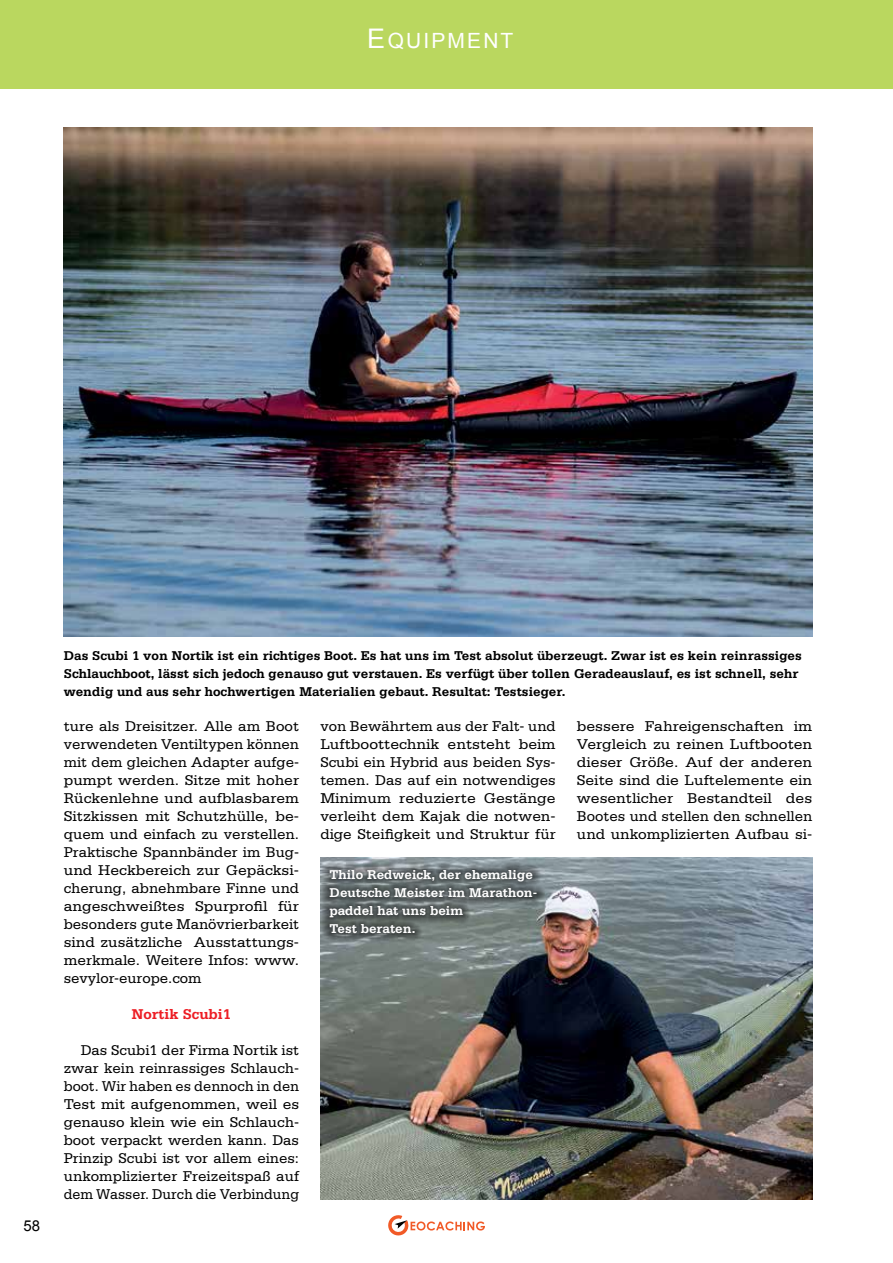
<style>
.page{position:relative;width:893px;height:1263px;background:#fff}
.page>*{position:absolute;margin:0;border:0;box-sizing:border-box;transform-origin:0 0}
.t1{font:21px "Arial";letter-spacing:.1em;color:#fff}
.t2{font:15px/18px "Serifa Std";color:#000;text-align:justify}
.t3{font:15px/18px "Serifa Std";color:#000;text-align:justify;scale:1.05 1}
.t4{font:700 15px "Serifa Std";color:#ed1d24}
.t5{font:15px "Arial";color:#000}
.t6{font:700 13.5px/18px "Serifa Std";color:#000}
.t7{font:700 13.5px/18px "Serifa Std";color:#fff}
.s1{font-size:27px}
</style>
<div class="page">
<div style="left:0;top:0;width:893px;height:88px;background:#bad75f"></div>
<svg style="left:388px;top:1215px;width:97px;height:21px"></svg>
<img style="left:64px;top:127px;width:748px;height:510px">
<img style="left:320px;top:857px;width:492px;height:342px">
<svg style="left:321px;top:862px;width:224px;height:80px"></svg>
<h1 class="t1" style="left:367px;top:27px;width:148px"><span class="s1">E</span>QUIPMENT</h1>
<p class="t5" style="left:24px;top:1216px;width:18px">58</p>
<p class="t6" style="left:64px;top:646px;width:740px">Das Scubi 1 von Nortik ist ein richtiges Boot. Es hat uns im Test absolut überzeugt. Zwar ist es kein reinrassiges<br>Schlauchboot, lässt sich jedoch genauso gut verstauen. Es verfügt über tollen Geradeauslauf, es ist schnell, sehr wendig und aus sehr hochwertigen Materialien gebaut. Resultat: Testsieger.</p>
<p class="t2" style="left:64px;top:717px;width:237px">ture als Dreisitzer. Alle am Boot verwendeten Ventiltypen können mit dem gleichen Adapter aufge&shy;pumpt werden. Sitze mit hoher Rückenlehne und aufblasbarem Sitzkissen mit Schutzhülle, be&shy;quem und einfach zu verstellen.<br>Praktische Spannbänder im Bug&shy;und Heckbereich zur Gepäcksi&shy;cherung, abnehmbare Finne und angeschweißtes Spurprofil für besonders gute Manövrierbarkeit sind zusätzliche Ausstattungs&shy;merkmale. Weitere Infos: www. sevylor-europe.com</p>
<p class="t4" style="left:132px;top:1005px;width:101px">Nortik Scubi1</p>
<p class="t2" style="left:64px;top:1041px;width:237px;text-indent:17px">Das Scubi1 der Firma Nortik ist zwar kein reinrassiges Schlauch&shy;boot. Wir haben es dennoch in den Test mit aufgenommen, weil es genauso klein wie ein Schlauch&shy;boot verpackt werden kann. Das Prinzip Scubi ist vor allem eines: unkomplizierter Freizeitspaß auf dem Wasser. Durch die Verbindung</p>
<p class="t2" style="left:320px;top:717px;width:237px">von Bewährtem aus der Falt- und Luftboottechnik entsteht beim Scubi ein Hybrid aus beiden Sys&shy;temen. Das auf ein notwendiges Minimum reduzierte Gestänge verleiht dem Kajak die notwen&shy;dige Steifigkeit und Struktur für</p>
<p class="t3" style="left:577px;top:717px;width:226px">bessere Fahreigenschaften im Vergleich zu reinen Luftbooten dieser Größe. Auf der anderen Seite sind die Luftelemente ein wesentlicher Bestandteil des Bootes und stellen den schnellen und unkomplizierten Aufbau si-</p>
<p class="t7" style="left:330px;top:866px;width:209px">Thilo Redweick, der ehemalige<br>Deutsche Meister im Marathon&shy;paddel hat uns beim<br>Test beraten.</p>
</div>
